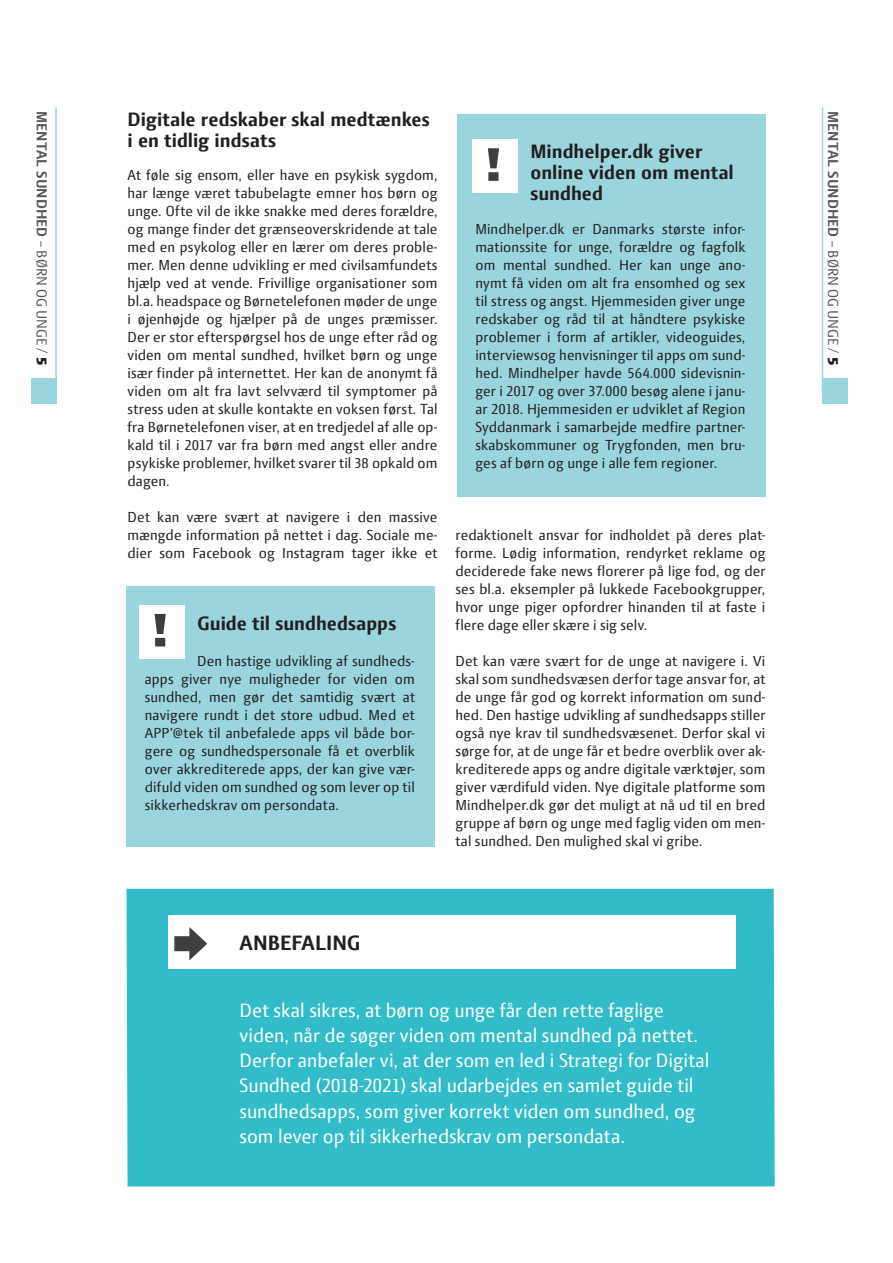
<style>
.page{position:relative;width:893px;height:1263px;background:#fff}
.page>*{position:absolute;margin:0;border:0;box-sizing:border-box;transform-origin:0 0}
.t1{font:800 51px "Press Sans";color:#3e3e3f}
.t2{font:700 22.5px "Press Sans";letter-spacing:-.005em;color:#231f20}
.t3{font:21px/25.2px "Press Sans";color:#fff}
.t4{font:700 21px/21px "Press Sans";color:#231f20}
.t5{font:15.75px/18px "Press Sans";letter-spacing:.005em;color:#231f20;text-align:justify}
.t6{font:700 15.75px "Press Sans";letter-spacing:.005em;color:#57585a}
.s1{font-weight:400}
.s2{font-weight:800;color:#231f20}
</style>
<div class="page">
<hr style="left:822px;top:107px;width:1px;height:287px;background:#9ad5de">
<div style="left:822px;top:378px;width:25px;height:26px;background:#9ad5de"></div>
<hr style="left:55px;top:107px;width:2px;height:287px;background:#9ad5de">
<div style="left:31px;top:378px;width:26px;height:26px;background:#9ad5de"></div>
<div style="left:126px;top:889px;width:649px;height:297px;background:#32bbc9"></div>
<div style="left:126px;top:586px;width:309px;height:260px;background:#9ad5de"></div>
<div style="left:139px;top:605px;width:45px;height:53px;background:#fff"></div>
<div style="left:457px;top:114px;width:308px;height:382px;background:#9ad5de"></div>
<div style="left:472px;top:139px;width:46px;height:53px;background:#fff"></div>
<div style="left:168px;top:916px;width:568px;height:53px;background:#fff"></div>
<div style="left:174px;top:936px;width:22px;height:15px;background:#3e3e3f"></div>
<svg style="left:189px;top:927px;width:18px;height:33px"></svg>
<p class="t6" style="left:49px;top:111px;width:256px;rotate:90deg">MENTAL SUNDHED <span class="s1">– BØRN OG UNGE /</span> <span class="s2">5</span></p>
<h3 class="t4" style="left:128px;top:109px;width:304px">Digitale redskaber skal medtænkes i en tidlig indsats</h3>
<p class="t5" style="left:128px;top:168px;width:311px">At føle sig ensom, eller have en psykisk sygdom, har længe været tabubelagte emner hos børn og unge. Ofte vil de ikke snakke med deres forældre, og mange finder det grænseoverskridende at tale med en psykolog eller en lærer om deres proble&shy;mer. Men denne udvikling er med civilsamfundets hjælp ved at vende. Frivillige organisationer som bl.a. headspace og Børnetelefonen møder de unge i øjenhøjde og hjælper på de unges præmisser.<br>Der er stor efterspørgsel hos de unge efter råd og viden om mental sundhed, hvilket børn og unge især finder på internettet. Her kan de anonymt få viden om alt fra lavt selvværd til symptomer på stress uden at skulle kontakte en voksen først. Tal fra Børnetelefonen viser, at en tredjedel af alle op&shy;kald til i 2017 var fra børn med angst eller andre psykiske problemer, hvilket svarer til 38 opkald om dagen.</p>
<p class="t5" style="left:128px;top:510px;width:311px">Det kan være svært at navigere i den massive mængde information på nettet i dag. Sociale me&shy;dier som Facebook og Instagram tager ikke et</p>
<h1 class="t1" style="left:151px;top:605px;width:19px">!</h1>
<h3 class="t4" style="left:197px;top:613px;width:200px">Guide til sundhedsapps</h3>
<p class="t5" style="left:145px;top:654px;width:272px;text-indent:52px">Den hastige udvikling af sundheds&shy;apps giver nye muligheder for viden om sundhed, men gør det samtidig svært at navigere rundt i det store udbud. Med et APP’@tek til anbefalede apps vil både bor&shy;gere og sundhedspersonale få et overblik over akkrediterede apps, der kan give vær&shy;difuld viden om sundhed og som lever op til sikkerhedskrav om persondata.</p>
<h3 class="t4" style="left:530px;top:141px;width:205px">Mindhelper.dk giver online viden om mental sundhed</h3>
<p class="t5" style="left:475px;top:222px;width:272px">Mindhelper.dk er Danmarks største infor&shy;mationssite for unge, forældre og fagfolk om mental sundhed. Her kan unge ano&shy;nymt få viden om alt fra ensomhed og sex til stress og angst. Hjemmesiden giver unge redskaber og råd til at håndtere psykiske problemer i form af artikler, videoguides, interviewsog henvisninger til apps om sund&shy;hed. Mindhelper havde 564.000 sidevisnin&shy;ger i 2017 og over 37.000 besøg alene i janu&shy;ar 2018. Hjemmesiden er udviklet af Region Syddanmark i samarbejde medfire partner&shy;skabskommuner og Trygfonden, men bru&shy;ges af børn og unge i alle fem regioner.</p>
<h1 class="t1" style="left:485px;top:140px;width:19px">!</h1>
<p class="t5" style="left:455px;top:528px;width:311px">redaktionelt ansvar for indholdet på deres plat&shy;forme. Lødig information, rendyrket reklame og deciderede fake news florerer på lige fod, og der ses bl.a. eksempler på lukkede Facebookgrupper, hvor unge piger opfordrer hinanden til at faste i flere dage eller skære i sig selv.</p>
<p class="t5" style="left:455px;top:654px;width:311px">Det kan være svært for de unge at navigere i. Vi skal som sundhedsvæsen derfor tage ansvar for, at de unge får god og korrekt information om sund&shy;hed. Den hastige udvikling af sundhedsapps stiller også nye krav til sundhedsvæsenet. Derfor skal vi sørge for, at de unge får et bedre overblik over ak&shy;krediterede apps og andre digitale værktøjer, som giver værdifuld viden. Nye digitale platforme som Mindhelper.dk gør det muligt at nå ud til en bred gruppe af børn og unge med faglig viden om men&shy;tal sundhed. Den mulighed skal vi gribe.</p>
<h2 class="t2" style="left:240px;top:932px;width:122px">ANBEFALING</h2>
<p class="t3" style="left:240px;top:1000px;width:471px">Det skal sikres, at børn og unge får den rette faglige viden, når de søger viden om mental sundhed på nettet.<br>Derfor anbefaler vi, at der som en led i Strategi for Digital Sundhed (2018-2021) skal udarbejdes en samlet guide til sundhedsapps, som giver korrekt viden om sundhed, og som lever op til sikkerhedskrav om persondata.</p>
<p class="t6" style="left:841px;top:111px;width:256px;rotate:90deg">MENTAL SUNDHED <span class="s1">– BØRN OG UNGE /</span> <span class="s2">5</span></p>
</div>
